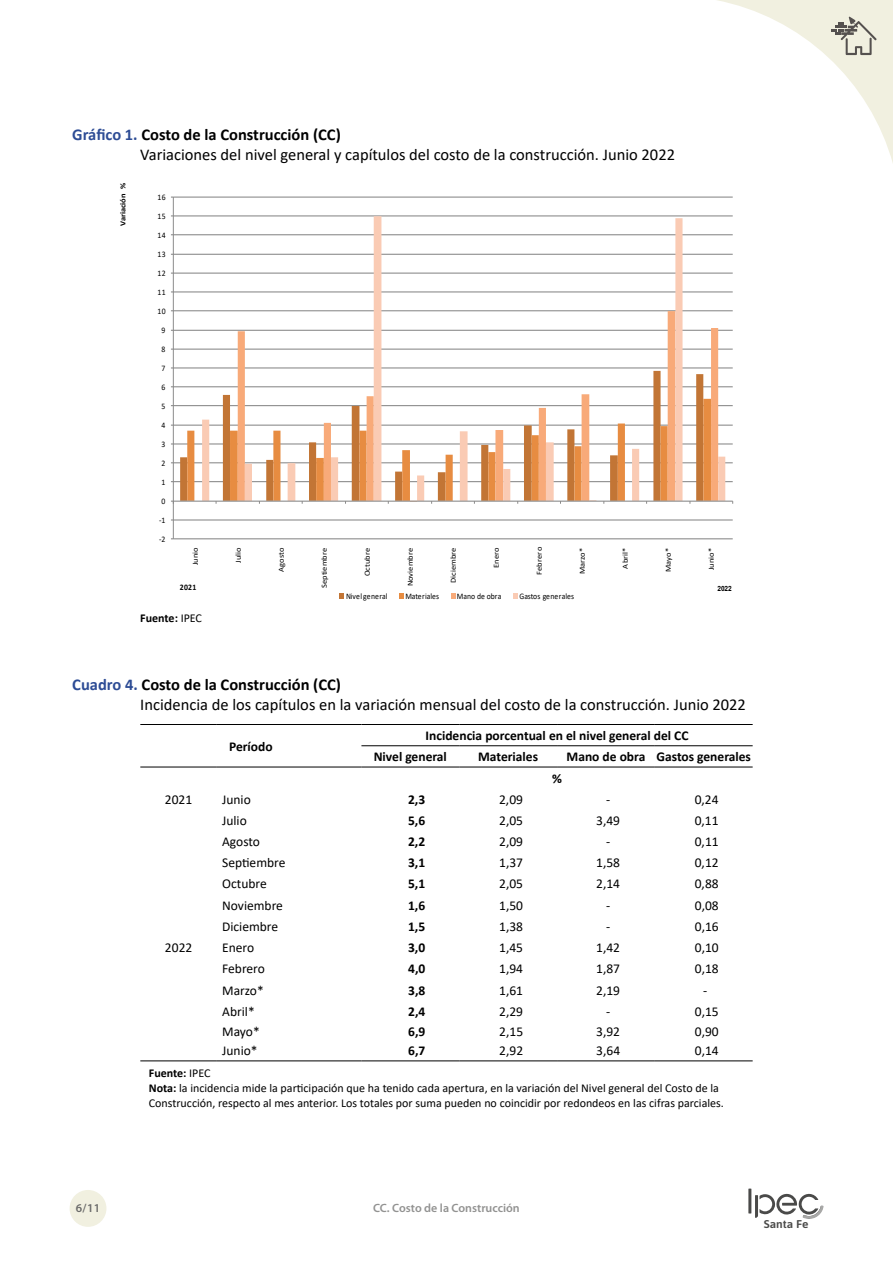
<style>
.page{position:relative;width:893px;height:1263px;background:#fff}
.page>*{position:absolute;margin:0;border:0;box-sizing:border-box;transform-origin:0 0}
.t1{font:16.5px/19.8px "Calibri";color:#000}
.t2{font:13.5px "Calibri";color:#000}
.t3{font:700 13.5px/21.3px "Calibri";color:#000}
.t4{font:12px/15px "Calibri";color:#000}
.t5{font:600 12px "Myriad Pro";color:#929291}
.t6{font:700 12px "Calibri";color:#000}
.t7{font:600 12px "Myriad Pro";color:#6a6a69}
.t8{font:600 11.25px "Asap";color:#4a4a49;scale:1.06 1}
.t9{font:8.4px "Calibri";letter-spacing:.015em;color:#000;scale:.91 1}
.t10{font:700 8.4px "Calibri";color:#000;scale:.91 1}
.t11{font:7.65px "Calibri";letter-spacing:.015em;color:#000;scale:1.09 1}
.t12{font:700 7.65px "Calibri";letter-spacing:-.015em;color:#000;scale:1.09 1}
.t13{font:7.65px "Calibri";letter-spacing:.035em;color:#000;scale:1.09 1}
.t14{font:700 7.2px "Arial";color:#000;scale:.91 1}
.s1{font-weight:700;color:#2d4c95}
.s2{font-weight:700}
.s3{font-weight:400}
</style>
<div class="page">
<div style="left:70px;top:1190px;width:36px;height:37px;background:#f1f0e0;border-radius:50%"></div>
<hr style="left:748px;top:1188px;width:3px;height:25px;background:#4a4a49">
<svg style="left:755px;top:1193px;width:69px;height:26px"></svg>
<svg style="left:717px;top:0;width:176px;height:163px"></svg>
<svg style="left:171px;top:196px;width:563px;height:403px"></svg>
<hr style="left:140px;top:724px;width:77px;height:1px;background:#000">
<hr style="left:217px;top:724px;width:144px;height:1px;background:#000">
<hr style="left:361px;top:724px;width:98px;height:1px;background:#000">
<hr style="left:459px;top:724px;width:98px;height:1px;background:#000">
<hr style="left:557px;top:724px;width:98px;height:1px;background:#000">
<hr style="left:655px;top:724px;width:98px;height:1px;background:#000">
<hr style="left:361px;top:745px;width:98px;height:1px;background:#000">
<hr style="left:459px;top:745px;width:98px;height:1px;background:#000">
<hr style="left:557px;top:745px;width:98px;height:1px;background:#000">
<hr style="left:655px;top:745px;width:98px;height:1px;background:#000">
<hr style="left:140px;top:767px;width:77px;height:1px;background:#000">
<hr style="left:217px;top:767px;width:144px;height:1px;background:#000">
<hr style="left:361px;top:767px;width:98px;height:1px;background:#000">
<hr style="left:459px;top:767px;width:98px;height:1px;background:#000">
<hr style="left:557px;top:767px;width:98px;height:1px;background:#000">
<hr style="left:655px;top:767px;width:98px;height:1px;background:#000">
<hr style="left:140px;top:1060px;width:77px;height:1px;background:#000">
<hr style="left:217px;top:1060px;width:144px;height:1px;background:#000">
<hr style="left:361px;top:1060px;width:98px;height:1px;background:#000">
<hr style="left:459px;top:1060px;width:98px;height:1px;background:#000">
<hr style="left:557px;top:1060px;width:98px;height:1px;background:#000">
<hr style="left:655px;top:1060px;width:98px;height:1px;background:#000">
<p class="t1" style="left:140px;top:124px;width:536px;text-indent:-68px"><span class="s1">Gráfico 1.</span> <span class="s2">Costo de la Construcción (CC)<br></span>Variaciones del nivel general y capítulos del costo de la construcción. Junio 2022</p>
<p class="t12" style="left:118px;top:226px;width:41px;rotate:-90deg">Variación %</p>
<p class="t9" style="left:158px;top:191px;width:10px">16</p>
<p class="t9" style="left:158px;top:210px;width:10px">15</p>
<p class="t9" style="left:158px;top:229px;width:10px">14</p>
<p class="t9" style="left:158px;top:248px;width:10px">13</p>
<p class="t9" style="left:158px;top:267px;width:10px">12</p>
<p class="t9" style="left:158px;top:286px;width:10px">11</p>
<p class="t9" style="left:158px;top:305px;width:10px">10</p>
<p class="t9" style="left:161px;top:324px;width:6px">9</p>
<p class="t9" style="left:161px;top:343px;width:6px">8</p>
<p class="t9" style="left:161px;top:362px;width:6px">7</p>
<p class="t9" style="left:161px;top:381px;width:6px">6</p>
<p class="t9" style="left:161px;top:400px;width:6px">5</p>
<p class="t9" style="left:161px;top:419px;width:6px">4</p>
<p class="t9" style="left:161px;top:438px;width:6px">3</p>
<p class="t9" style="left:161px;top:457px;width:6px">2</p>
<p class="t9" style="left:161px;top:476px;width:6px">1</p>
<p class="t9" style="left:161px;top:495px;width:6px">0</p>
<p class="t9" style="left:159px;top:514px;width:8px">-1</p>
<p class="t9" style="left:159px;top:533px;width:8px">-2</p>
<p class="t11" style="left:190px;top:565px;width:18px;rotate:-90deg">Junio</p>
<p class="t11" style="left:233px;top:563px;width:16px;rotate:-90deg">Julio</p>
<p class="t11" style="left:276px;top:572px;width:23px;rotate:-90deg">Agosto</p>
<p class="t11" style="left:319px;top:588px;width:39px;rotate:-90deg">Septiembre</p>
<p class="t11" style="left:362px;top:576px;width:28px;rotate:-90deg">Octubre</p>
<p class="t11" style="left:405px;top:586px;width:37px;rotate:-90deg">Noviembre</p>
<p class="t11" style="left:448px;top:583px;width:35px;rotate:-90deg">Diciembre</p>
<p class="t11" style="left:491px;top:568px;width:20px;rotate:-90deg">Enero</p>
<p class="t13" style="left:534px;top:575px;width:28px;rotate:-90deg">Febrero</p>
<p class="t11" style="left:577px;top:574px;width:26px;rotate:-90deg">Marzo*</p>
<p class="t11" style="left:620px;top:569px;width:21px;rotate:-90deg">Abril*</p>
<p class="t11" style="left:663px;top:572px;width:23px;rotate:-90deg">Mayo*</p>
<p class="t11" style="left:706px;top:570px;width:22px;rotate:-90deg">Junio*</p>
<p class="t10" style="left:180px;top:581px;width:20px">2021</p>
<p class="t14" style="left:717px;top:583px;width:17px">2022</p>
<p class="t9" style="left:346px;top:590px;width:47px">Nivel general</p>
<p class="t9" style="left:405px;top:590px;width:39px">Materiales</p>
<p class="t9" style="left:457px;top:590px;width:51px">Mano de obra</p>
<p class="t9" style="left:520px;top:590px;width:62px">Gastos generales</p>
<p class="t6" style="left:140px;top:609px;width:63px">Fuente: <span class="s3">IPEC</span></p>
<p class="t1" style="left:140px;top:674px;width:607px;text-indent:-68px"><span class="s1">Cuadro 4.</span> <span class="s2">Costo de la Construcción (CC)<br></span>Incidencia de los capítulos en la variación mensual del costo de la construcción. Junio 2022</p>
<p class="t3" style="left:229px;top:735px;width:45px">Período</p>
<p class="t3" style="left:374px;top:725px;width:316px;text-indent:52px">Incidencia porcentual en el nivel general del CC<br>Nivel general</p>
<p class="t3" style="left:478px;top:746px;width:61px">Materiales</p>
<p class="t3" style="left:567px;top:746px;width:186px">Mano de obra Gastos generales</p>
<p class="t3" style="left:552px;top:768px;width:11px">%</p>
<p class="t2" style="left:165px;top:790px;width:29px">2021</p>
<p class="t2" style="left:222px;top:790px;width:30px">Junio</p>
<p class="t3" style="left:408px;top:789px;width:19px">2,3</p>
<p class="t2" style="left:499px;top:790px;width:25px">2,09</p>
<p class="t2" style="left:606px;top:790px;width:6px">-</p>
<p class="t2" style="left:695px;top:790px;width:25px">0,24</p>
<p class="t2" style="left:222px;top:811px;width:26px">Julio</p>
<p class="t3" style="left:408px;top:809px;width:19px">5,6</p>
<p class="t2" style="left:499px;top:811px;width:25px">2,05</p>
<p class="t2" style="left:596px;top:811px;width:25px">3,49</p>
<p class="t2" style="left:695px;top:811px;width:25px">0,11</p>
<p class="t2" style="left:222px;top:832px;width:39px">Agosto</p>
<p class="t3" style="left:408px;top:830px;width:19px">2,2</p>
<p class="t2" style="left:499px;top:832px;width:25px">2,09</p>
<p class="t2" style="left:606px;top:832px;width:6px">-</p>
<p class="t2" style="left:695px;top:832px;width:25px">0,11</p>
<p class="t2" style="left:222px;top:853px;width:65px">Septiembre</p>
<p class="t3" style="left:408px;top:852px;width:19px">3,1</p>
<p class="t2" style="left:499px;top:853px;width:25px">1,37</p>
<p class="t2" style="left:596px;top:853px;width:25px">1,58</p>
<p class="t2" style="left:695px;top:853px;width:25px">0,12</p>
<p class="t2" style="left:222px;top:874px;width:46px">Octubre</p>
<p class="t3" style="left:408px;top:873px;width:19px">5,1</p>
<p class="t2" style="left:499px;top:874px;width:25px">2,05</p>
<p class="t2" style="left:596px;top:874px;width:25px">2,14</p>
<p class="t2" style="left:695px;top:874px;width:25px">0,88</p>
<p class="t2" style="left:222px;top:896px;width:62px">Noviembre</p>
<p class="t3" style="left:408px;top:894px;width:19px">1,6</p>
<p class="t2" style="left:499px;top:896px;width:25px">1,50</p>
<p class="t2" style="left:606px;top:896px;width:6px">-</p>
<p class="t2" style="left:695px;top:896px;width:25px">0,08</p>
<p class="t2" style="left:222px;top:917px;width:58px">Diciembre</p>
<p class="t3" style="left:408px;top:915px;width:19px">1,5</p>
<p class="t2" style="left:499px;top:917px;width:25px">1,38</p>
<p class="t2" style="left:606px;top:917px;width:6px">-</p>
<p class="t2" style="left:695px;top:917px;width:25px">0,16</p>
<p class="t2" style="left:165px;top:938px;width:29px">2022</p>
<p class="t2" style="left:222px;top:938px;width:34px">Enero</p>
<p class="t3" style="left:408px;top:937px;width:19px">3,0</p>
<p class="t2" style="left:499px;top:938px;width:25px">1,45</p>
<p class="t2" style="left:596px;top:938px;width:25px">1,42</p>
<p class="t2" style="left:695px;top:938px;width:25px">0,10</p>
<p class="t2" style="left:222px;top:959px;width:44px">Febrero</p>
<p class="t3" style="left:408px;top:958px;width:19px">4,0</p>
<p class="t2" style="left:499px;top:959px;width:25px">1,94</p>
<p class="t2" style="left:596px;top:959px;width:25px">1,87</p>
<p class="t2" style="left:695px;top:959px;width:25px">0,18</p>
<p class="t2" style="left:222px;top:981px;width:43px">Marzo*</p>
<p class="t3" style="left:408px;top:979px;width:19px">3,8</p>
<p class="t2" style="left:499px;top:981px;width:25px">1,61</p>
<p class="t2" style="left:596px;top:981px;width:25px">2,19</p>
<p class="t2" style="left:703px;top:981px;width:6px">-</p>
<p class="t2" style="left:222px;top:1002px;width:34px">Abril*</p>
<p class="t3" style="left:408px;top:1000px;width:19px">2,4</p>
<p class="t2" style="left:499px;top:1002px;width:25px">2,29</p>
<p class="t2" style="left:606px;top:1002px;width:6px">-</p>
<p class="t2" style="left:695px;top:1002px;width:25px">0,15</p>
<p class="t2" style="left:222px;top:1022px;width:39px">Mayo*</p>
<p class="t3" style="left:408px;top:1020px;width:19px">6,9</p>
<p class="t2" style="left:499px;top:1022px;width:25px">2,15</p>
<p class="t2" style="left:596px;top:1022px;width:25px">3,92</p>
<p class="t2" style="left:695px;top:1022px;width:25px">0,90</p>
<p class="t2" style="left:222px;top:1041px;width:37px">Junio*</p>
<p class="t3" style="left:408px;top:1040px;width:19px">6,7</p>
<p class="t2" style="left:499px;top:1041px;width:25px">2,92</p>
<p class="t2" style="left:596px;top:1041px;width:25px">3,64</p>
<p class="t2" style="left:695px;top:1041px;width:25px">0,14</p>
<p class="t4" style="left:149px;top:1065px;width:577px"><span class="s2">Fuente:</span> IPEC<br><span class="s2">Nota:</span> la incidencia mide la participación que ha tenido cada apertura, en la variación del Nivel general del Costo de la<br>Construcción, respecto al mes anterior. Los totales por suma pueden no coincidir por redondeos en las cifras parciales.</p>
<p class="t7" style="left:76px;top:1200px;width:26px">6/11</p>
<p class="t5" style="left:373px;top:1200px;width:148px">CC. Costo de la Construcción</p>
<p class="t8" style="left:764px;top:1216px;width:44px">Santa Fe</p>
</div>
